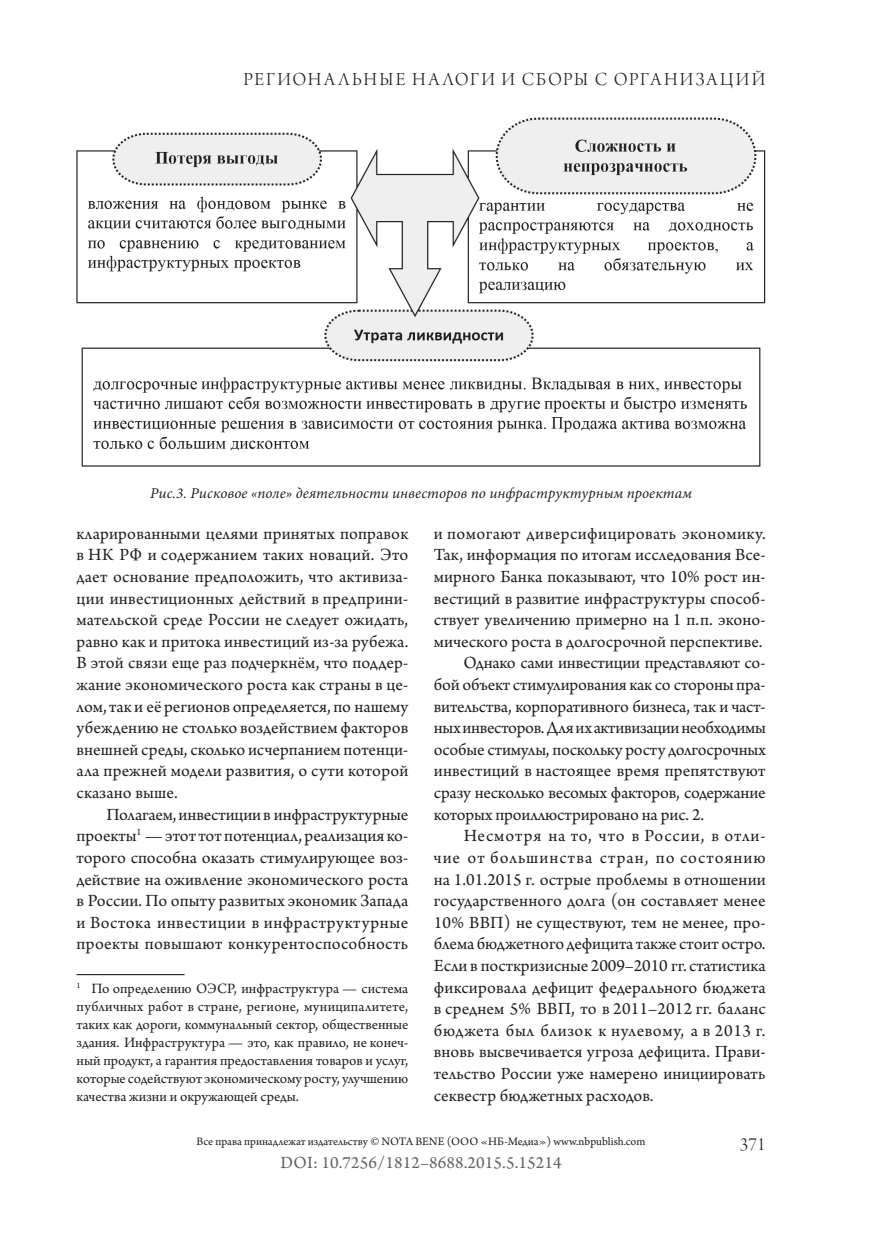
<style>
.page{position:relative;width:872px;height:1234px;background:#fff}
.page>*{position:absolute;margin:0;border:0;box-sizing:border-box;transform-origin:0 0}
.t1{font:19.5px "Arno Pro Light Display";letter-spacing:.105em;color:#231f20}
.t2{font:18px/21.6px "Arno Pro";letter-spacing:.005em;color:#231f20;text-align:justify}
.t3{font:18px "Arno Pro";letter-spacing:-.02em;color:#231f20}
.t4{font:18px "Arno Pro";letter-spacing:-.015em;color:#231f20}
.t5{font:18px "Arno Pro";letter-spacing:.025em;color:#231f20}
.t6{font:18px "Arno Pro";letter-spacing:.005em;color:#636366}
.t7{font:18px "Arno Pro";letter-spacing:.035em;color:#231f20}
.t8{font:18px "Arno Pro";letter-spacing:.055em;color:#231f20}
.t9{font:18px "Arno Pro";letter-spacing:.05em;color:#231f20}
.t10{font:15px/18px "Arno Pro";color:#231f20;text-align:justify}
.t11{font:italic 15px "Minion Pro";letter-spacing:.005em;color:#231f20}
.t12{font:12px "Arno Pro";color:#231f20}
</style>
<div class="page">
<hr style="left:77px;top:973px;width:108px;height:1px;background:#231f20">
<img style="left:77px;top:117px;width:688px;height:350px">
<p class="t1" style="left:243px;top:69px;width:523px">Региональные налоги и сборы с организаций</p>
<p class="t11" style="left:150px;top:482px;width:543px">Рис.3. Рисковое «поле» деятельности инвесторов по инфраструктурным проектам</p>
<p class="t2" style="left:77px;top:523px;width:333px">кларированными целями принятых поправок в НК РФ и содержанием таких новаций. Это дает основание предположить, что активиза&shy;ции инвестиционных действий в предприни&shy;мательской среде России не следует ожидать, равно как и притока инвестиций из-за рубежа.<br>В этой связи еще раз подчеркнём, что поддер&shy;жание экономического роста как страны в це&shy;лом, так и её регионов определяется, по нашему убеждению не столько воздействием факторов внешней среды, сколько исчерпанием потенци&shy;ала прежней модели развития, о сути которой сказано выше.</p>
<p class="t2" style="left:77px;top:804px;width:333px;text-indent:30px">Полагаем, инвестиции в инфраструктурные проекты<sup>1</sup> — этот тот потенциал, реализация ко&shy;торого способна оказать стимулирующее воз&shy;действие на оживление экономического роста в России. По опыту развитых экономик Запада и Востока инвестиции в инфраструктурные проекты повышают конкурентоспособность</p>
<p class="t10" style="left:77px;top:979px;width:333px"><sup>1</sup> По определению ОЭСР, инфраструктура — система публичных работ в стране, регионе, муниципалитете, таких как дороги, коммунальный сектор, общественные здания. Инфраструктура — это, как правило, не конеч&shy;ный продукт, а гарантия предоставления товаров и услуг, которые содействуют экономическому росту, улучшению качества жизни и окружающей среды.</p>
<p class="t5" style="left:434px;top:523px;width:333px">и помогают диверсифицировать экономику.</p>
<p class="t2" style="left:434px;top:545px;width:333px">Так, информация по итогам исследования Все-</p>
<p class="t2" style="left:434px;top:566px;width:333px">мирного Банка показывают, что 10% рост ин-</p>
<p class="t2" style="left:434px;top:588px;width:333px">вестиций в развитие инфраструктуры способ-</p>
<p class="t2" style="left:434px;top:609px;width:333px">ствует увеличению примерно на 1 п.п. эконо-</p>
<p class="t2" style="left:434px;top:631px;width:330px">мического роста в долгосрочной перспективе.</p>
<p class="t2" style="left:463px;top:653px;width:303px">Однако сами инвестиции представляют со-</p>
<p class="t2" style="left:434px;top:674px;width:333px">бой объект стимулирования как со стороны пра-</p>
<p class="t2" style="left:434px;top:696px;width:333px">вительства, корпоративного бизнеса, так и част-</p>
<p class="t3" style="left:434px;top:717px;width:333px">ных инвесторов. Для их активизации необходимы</p>
<p class="t2" style="left:434px;top:739px;width:333px">особые стимулы, поскольку росту долгосрочных</p>
<p class="t2" style="left:434px;top:761px;width:333px">инвестиций в настоящее время препятствуют</p>
<p class="t4" style="left:434px;top:782px;width:333px">сразу несколько весомых факторов, содержание</p>
<p class="t2" style="left:434px;top:804px;width:272px">которых проиллюстрировано на рис. 2.</p>
<p class="t9" style="left:464px;top:825px;width:303px">Несмотря на то, что в России, в отли-</p>
<p class="t8" style="left:434px;top:847px;width:333px">чие от большинства стран, по состоянию</p>
<p class="t2" style="left:434px;top:869px;width:333px">на 1.01.2015 г. острые проблемы в отношении</p>
<p class="t2" style="left:434px;top:890px;width:333px">государственного долга (он составляет менее</p>
<p class="t2" style="left:434px;top:912px;width:333px">10% ВВП) не существуют, тем не менее, про-</p>
<p class="t2" style="left:434px;top:933px;width:333px">блема бюджетного дефицита также стоит остро.</p>
<p class="t2" style="left:434px;top:955px;width:333px">Если в посткризисные 2009–2010 гг. статистика</p>
<p class="t2" style="left:434px;top:977px;width:333px">фиксировала дефицит федерального бюджета</p>
<p class="t2" style="left:434px;top:998px;width:333px">в среднем 5% ВВП, то в 2011–2012 гг. баланс</p>
<p class="t7" style="left:434px;top:1019px;width:333px">бюджета был близок к нулевому, а в 2013 г.</p>
<p class="t2" style="left:434px;top:1041px;width:333px">вновь высвечивается угроза дефицита. Прави-</p>
<p class="t2" style="left:434px;top:1063px;width:333px">тельство России уже намерено инициировать</p>
<p class="t2" style="left:434px;top:1085px;width:221px">секвестр бюджетных расходов.</p>
<p class="t12" style="left:196px;top:1134px;width:450px">Все права принадлежат издательству © NOTA BENE (ООО «НБ-Медиа») www.nbpublish.com</p>
<p class="t6" style="left:280px;top:1152px;width:282px">DOI: 10.7256/1812–8688.2015.5.15214</p>
<p class="t1" style="left:740px;top:1133px;width:27px">371</p>
</div>
